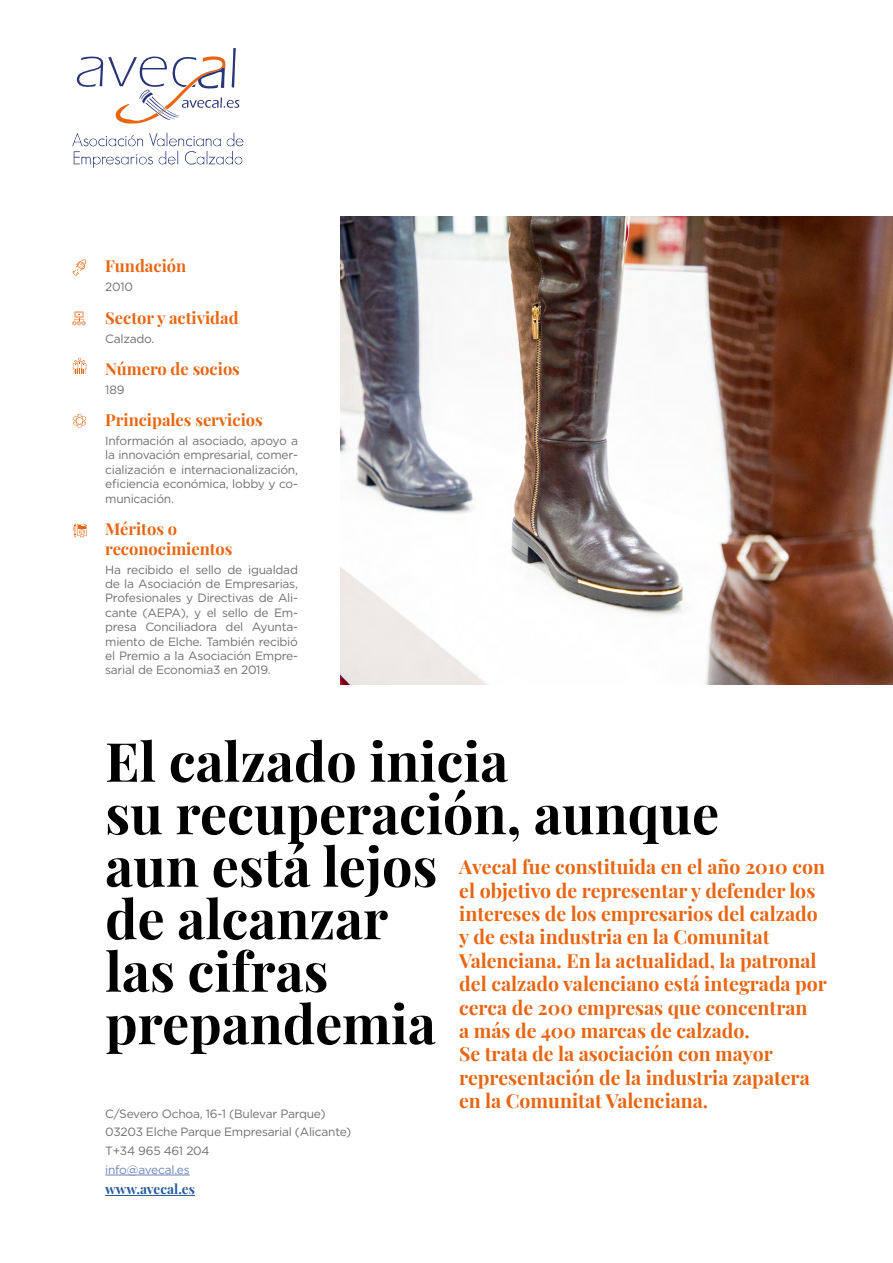
<style>
.page{position:relative;width:893px;height:1263px;background:#fff}
.page>*{position:absolute;margin:0;border:0;box-sizing:border-box;transform-origin:0 0}
.t1{font:700 54px/52.5px "Playfair Display";color:#000}
.t2{font:700 19.5px/23.4px "Playfair Display";color:#e96511}
.t3{font:700 16.5px/19.8px "Playfair Display";color:#e96511}
.t4{font:700 13.5px "Playfair Display";color:#275b9b}
.t5{font:12px/14.4px "Gotham";letter-spacing:-.02em;color:#706f6f;text-align:justify}
.t6{font:12px "Gotham";letter-spacing:-.02em;color:#6b84b9}
</style>
<div class="page">
<img style="left:340px;top:217px;width:553px;height:467px">
<hr style="left:105px;top:1175px;width:85px;height:1px;background:#6b84b9">
<hr style="left:105px;top:1195px;width:90px;height:1px;background:#275b9b">
<svg style="left:73px;top:358px;width:13px;height:16px"></svg>
<svg style="left:72px;top:312px;width:14px;height:13px"></svg>
<svg style="left:72px;top:259px;width:14px;height:17px"></svg>
<svg style="left:73px;top:524px;width:14px;height:14px"></svg>
<svg style="left:73px;top:414px;width:13px;height:14px"></svg>
<svg style="left:72px;top:133px;width:172px;height:35px"></svg>
<div style="left:109px;top:139px;width:6px;height:7px;background:#fdfdfe;border-radius:50%"></div>
<div style="left:214px;top:139px;width:6px;height:7px;background:#fdfdfe;border-radius:50%"></div>
<div style="left:122px;top:157px;width:6px;height:7px;background:#fdfdfe;border-radius:50%"></div>
<div style="left:197px;top:157px;width:7px;height:7px;background:#fdfdfe;border-radius:50%"></div>
<div style="left:217px;top:157px;width:6px;height:7px;background:#fdfdfe;border-radius:50%"></div>
<div style="left:140px;top:157px;width:6px;height:7px;background:#fdfdfe;border-radius:50%"></div>
<div style="left:235px;top:157px;width:7px;height:7px;background:#fdfdfe;border-radius:50%"></div>
<div style="left:129px;top:139px;width:6px;height:7px;background:#fdfdfe;border-radius:50%"></div>
<div style="left:90px;top:139px;width:6px;height:7px;background:#fdfdfe;border-radius:50%"></div>
<svg style="left:76px;top:48px;width:163px;height:76px"></svg>
<h3 class="t3" style="left:105px;top:255px;width:83px">Fundación</h3>
<p class="t5" style="left:105px;top:280px;width:29px">2010</p>
<h3 class="t3" style="left:105px;top:306px;width:135px">Sector y actividad</h3>
<p class="t5" style="left:105px;top:331px;width:51px">Calzado.</p>
<h3 class="t3" style="left:105px;top:358px;width:136px">Número de socios</h3>
<p class="t5" style="left:105px;top:382px;width:21px">189</p>
<h3 class="t3" style="left:105px;top:409px;width:159px">Principales servicios</h3>
<p class="t5" style="left:105px;top:433px;width:194px">Información al asociado, apoyo a la innovación empresarial, comer&shy;cialización e internacionalización, eficiencia económica, lobby y co&shy;municación.</p>
<h3 class="t3" style="left:105px;top:518px;width:129px">Méritos o reconocimientos</h3>
<p class="t5" style="left:105px;top:562px;width:194px">Ha recibido el sello de igualdad de la Asociación de Empresarias, Profesionales y Directivas de Ali&shy;cante (AEPA), y el sello de Em&shy;presa Conciliadora del Ayunta&shy;miento de Elche. También recibió el Premio a la Asociación Empre&shy;sarial de Economia3 en 2019.</p>
<h1 class="t1" style="left:105px;top:731px;width:615px">El calzado inicia<br>su recuperación, aunque aun está lejos<br>de alcanzar<br>las cifras<br>prepandemia</h1>
<p class="t2" style="left:459px;top:853px;width:369px">Avecal fue constituida en el año 2010 con el objetivo de representar y defender los intereses de los empresarios del calzado y de esta industria en la Comunitat Valenciana. En la actualidad, la patronal del calzado valenciano está integrada por cerca de 200 empresas que concentran<br>a más de 400 marcas de calzado.<br>Se trata de la asociación con mayor representación de la industria zapatera en la Comunitat Valenciana.</p>
<p class="t5" style="left:105px;top:1104px;width:248px;line-height:18.6px;text-align:left">C/Severo Ochoa, 16-1 (Bulevar Parque)<br>03203 Elche Parque Empresarial (Alicante)<br>T+34 965 461 204</p>
<p class="t6" style="left:105px;top:1162px;width:86px">info@avecal.es</p>
<p class="t4" style="left:105px;top:1178px;width:91px">www.avecal.es</p>
</div>
